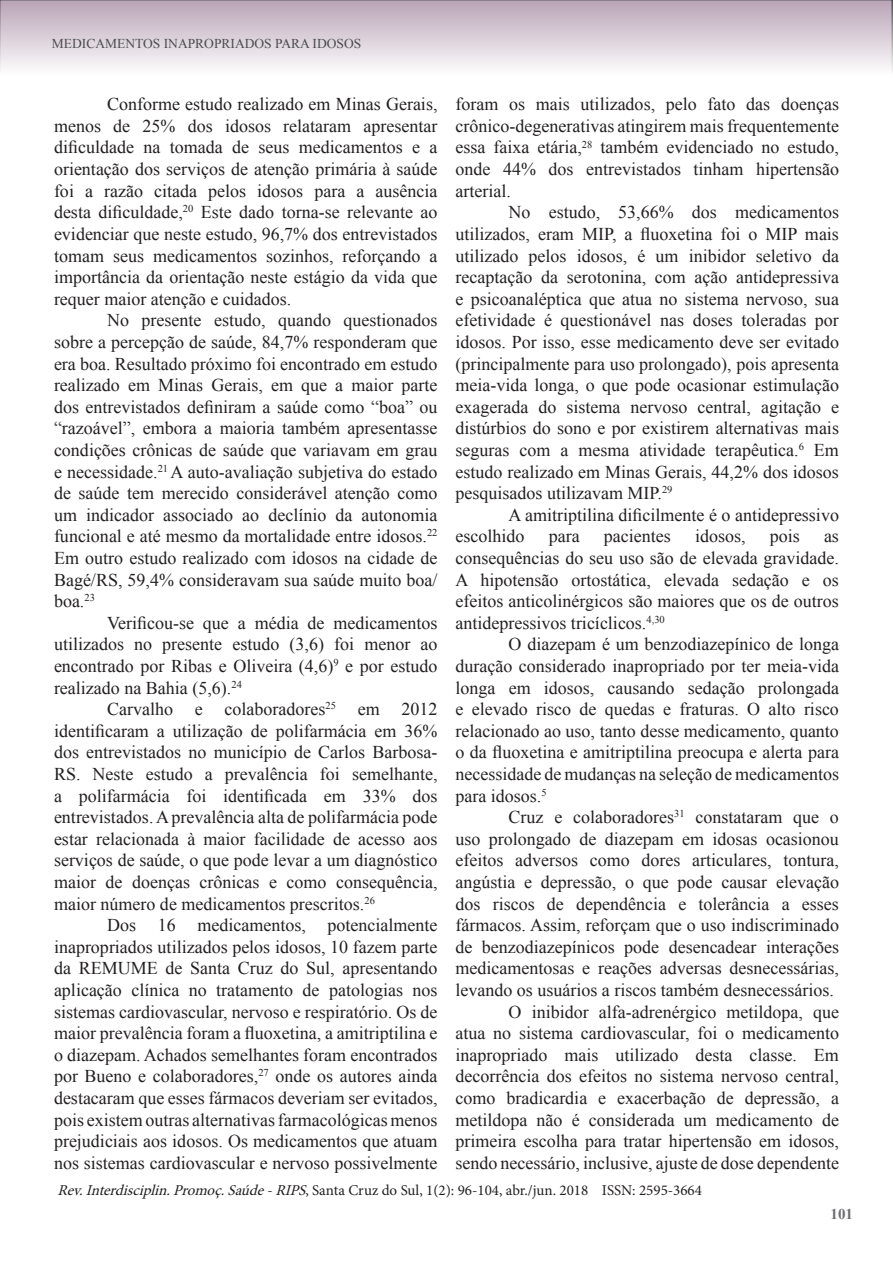
<style>
.page{position:relative;width:893px;height:1263px;background:#fff}
.page>*{position:absolute;margin:0;border:0;box-sizing:border-box;transform-origin:0 0}
.t1{font:18px/21.6px "Times New Roman";color:#231f20;text-align:justify}
.t2{font:15px "Minion Pro";color:#231f20}
.t3{font:700 15px "Times New Roman";color:#6c6d70}
.t4{font:13.5px "Times New Roman";color:#4b4c4d}
.s1{font-style:italic}
</style>
<div class="page">
<svg style="left:0;top:0;width:893px;height:72px;background:#d8cdd7"></svg>
<p class="t4" style="left:52px;top:35px;width:311px">MEDICAMENTOS INAPROPRIADOS PARA IDOSOS</p>
<p class="t1" style="left:54px;top:93px;width:385px;text-indent:53px">Conforme estudo realizado em Minas Gerais, menos de 25% dos idosos relataram apresentar dificuldade na tomada de seus medicamentos e a orientação dos serviços de atenção primária à saúde foi a razão citada pelos idosos para a ausência desta dificuldade,<sup>20</sup> Este dado torna-se relevante ao evidenciar que neste estudo, 96,7% dos entrevistados tomam seus medicamentos sozinhos, reforçando a importância da orientação neste estágio da vida que requer maior atenção e cuidados.</p>
<p class="t1" style="left:54px;top:309px;width:385px;text-indent:53px">No presente estudo, quando questionados sobre a percepção de saúde, 84,7% responderam que era boa. Resultado próximo foi encontrado em estudo realizado em Minas Gerais, em que a maior parte dos entrevistados definiram a saúde como “boa” ou “razoável”, embora a maioria também apresentasse condições crônicas de saúde que variavam em grau e necessidade.<sup>21</sup> A auto-avaliação subjetiva do estado de saúde tem merecido considerável atenção como um indicador associado ao declínio da autonomia funcional e até mesmo da mortalidade entre idosos.<sup>22<br></sup>Em outro estudo realizado com idosos na cidade de Bagé/RS, 59,4% consideravam sua saúde muito boa/ boa.<sup>23</sup></p>
<p class="t1" style="left:54px;top:612px;width:385px;text-indent:53px">Verificou-se que a média de medicamentos utilizados no presente estudo (3,6) foi menor ao encontrado por Ribas e Oliveira (4,6)<sup>9</sup> e por estudo realizado na Bahia (5,6).<sup>24</sup></p>
<p class="t1" style="left:54px;top:698px;width:385px;text-indent:53px">Carvalho e colaboradores<sup>25</sup> em 2012 identificaram a utilização de polifarmácia em 36% dos entrevistados no município de Carlos Barbosa-RS. Neste estudo a prevalência foi semelhante, a polifarmácia foi identificada em 33% dos entrevistados. A prevalência alta de polifarmácia pode estar relacionada à maior facilidade de acesso aos serviços de saúde, o que pode levar a um diagnóstico maior de doenças crônicas e como consequência, maior número de medicamentos prescritos.<sup>26</sup></p>
<p class="t1" style="left:54px;top:914px;width:385px;text-indent:53px">Dos 16 medicamentos, potencialmente inapropriados utilizados pelos idosos, 10 fazem parte da REMUME de Santa Cruz do Sul, apresentando aplicação clínica no tratamento de patologias nos sistemas cardiovascular, nervoso e respiratório. Os de maior prevalência foram a fluoxetina, a amitriptilina e o diazepam. Achados semelhantes foram encontrados por Bueno e colaboradores,<sup>27</sup> onde os autores ainda destacaram que esses fármacos deveriam ser evitados, pois existem outras alternativas farmacológicas menos prejudiciais aos idosos. Os medicamentos que atuam nos sistemas cardiovascular e nervoso possivelmente</p>
<p class="t1" style="left:455px;top:93px;width:385px">foram os mais utilizados, pelo fato das doenças crônico-degenerativas atingirem mais frequentemente essa faixa etária,<sup>28</sup> também evidenciado no estudo, onde 44% dos entrevistados tinham hipertensão arterial.</p>
<p class="t1" style="left:455px;top:201px;width:385px;text-indent:53px">No estudo, 53,66% dos medicamentos utilizados, eram MIP, a fluoxetina foi o MIP mais utilizado pelos idosos, é um inibidor seletivo da recaptação da serotonina, com ação antidepressiva e psicoanaléptica que atua no sistema nervoso, sua efetividade é questionável nas doses toleradas por idosos. Por isso, esse medicamento deve ser evitado (principalmente para uso prolongado), pois apresenta meia-vida longa, o que pode ocasionar estimulação exagerada do sistema nervoso central, agitação e distúrbios do sono e por existirem alternativas mais seguras com a mesma atividade terapêutica.<sup>6</sup> Em estudo realizado em Minas Gerais, 44,2% dos idosos pesquisados utilizavam MIP.<sup>29</sup></p>
<p class="t1" style="left:455px;top:504px;width:385px;text-indent:53px">A amitriptilina dificilmente é o antidepressivo escolhido</p>
<p class="t1" style="left:549px;top:525px;width:32px">para</p>
<p class="t1" style="left:604px;top:525px;width:68px">pacientes</p>
<p class="t1" style="left:695px;top:525px;width:52px">idosos,</p>
<p class="t1" style="left:770px;top:525px;width:32px">pois</p>
<p class="t1" style="left:455px;top:525px;width:385px;text-indent:368px">as consequências do seu uso são de elevada gravidade.<br>A hipotensão ortostática, elevada sedação e os efeitos anticolinérgicos são maiores que os de outros antidepressivos tricíclicos.<sup>4,30</sup></p>
<p class="t1" style="left:455px;top:633px;width:385px;text-indent:53px">O diazepam é um benzodiazepínico de longa duração considerado inapropriado por ter meia-vida longa em idosos, causando sedação prolongada e elevado risco de quedas e fraturas. O alto risco relacionado ao uso, tanto desse medicamento, quanto o da fluoxetina e amitriptilina preocupa e alerta para necessidade de mudanças na seleção de medicamentos para idosos.<sup>5</sup></p>
<p class="t1" style="left:455px;top:806px;width:385px;text-indent:53px">Cruz e colaboradores<sup>31</sup> constataram que o uso prolongado de diazepam em idosas ocasionou efeitos adversos como dores articulares, tontura, angústia e depressão, o que pode causar elevação dos riscos de dependência e tolerância a esses fármacos. Assim, reforçam que o uso indiscriminado de benzodiazepínicos pode desencadear interações medicamentosas e reações adversas desnecessárias, levando os usuários a riscos também desnecessários.</p>
<p class="t1" style="left:455px;top:1000px;width:385px;text-indent:53px">O inibidor alfa-adrenérgico metildopa, que atua no sistema cardiovascular, foi o medicamento inapropriado mais utilizado desta classe. Em decorrência dos efeitos no sistema nervoso central, como bradicardia e exacerbação de depressão, a metildopa não é considerada um medicamento de primeira escolha para tratar hipertensão em idosos, sendo necessário, inclusive, ajuste de dose dependente</p>
<p class="t2" style="left:57px;top:1180px;width:646px"><span class="s1">Rev.Interdisciplin.Promoç.Saúde-RIPS</span>, Santa Cruz do Sul, 1(2): 96-104, abr./jun. 2018 ISSN: 2595-3664</p>
<p class="t3" style="left:831px;top:1204px;width:24px">101</p>
</div>
